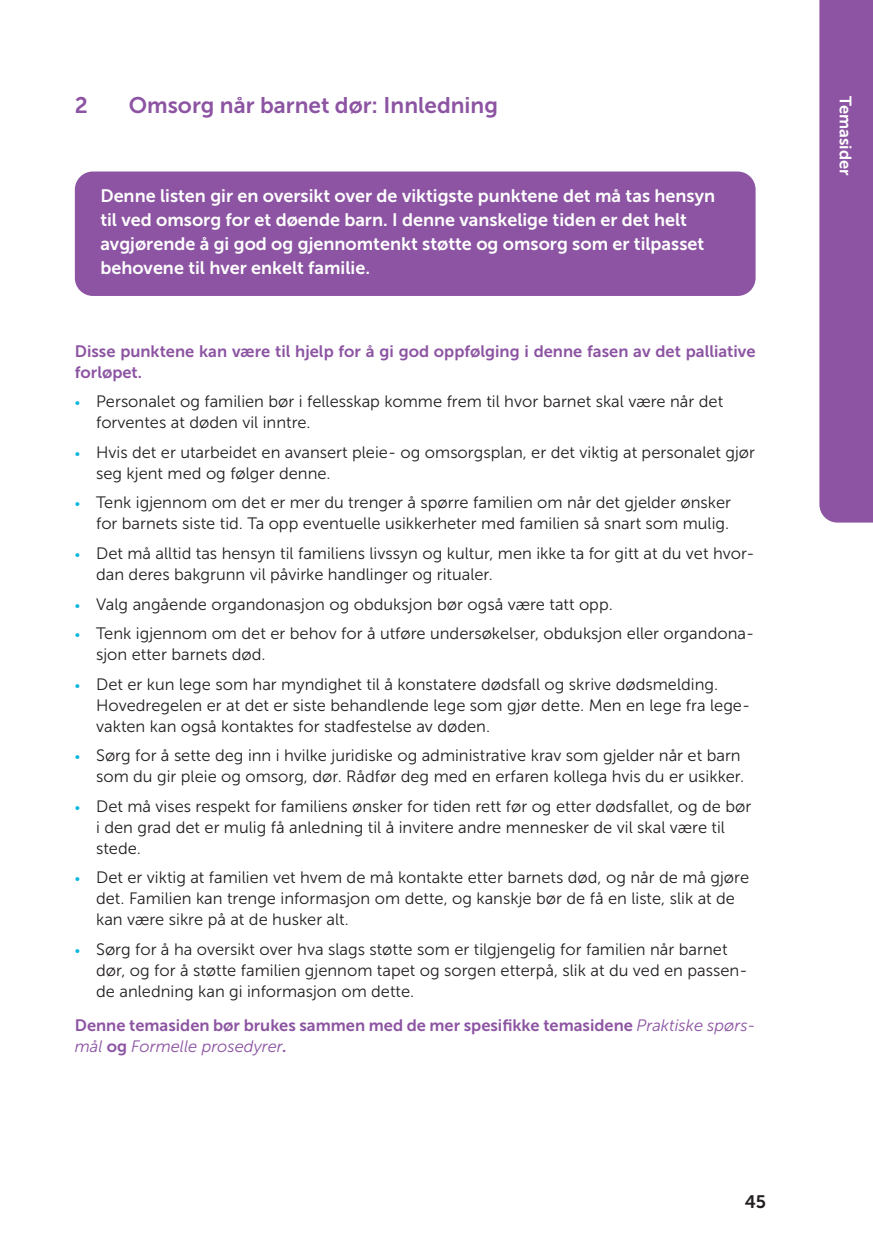
<style>
.page{position:relative;width:873px;height:1243px;background:#fff}
.page>*{position:absolute;margin:0;border:0;box-sizing:border-box;transform-origin:0 0}
.t1{font:22.5px "Museo Sans 700";color:#8c54a2}
.t2{font:18px/24px "Museo Sans 700";color:#fff}
.t3{font:18px "Museo Sans 700";color:#231f20}
.t4{font:16.5px/21px "Museo Sans 300";color:#231f20}
.t5{font:16.5px/21px "Museo Sans 700";color:#8c54a2}
.t6{font:italic 16.5px "Museo Sans 300";color:#8c54a2}
.t7{font:16.5px "Museo Sans 700";color:#fff}
.s1{font-size:13.5px;color:#00b5de}
.s2{font-family:"Museo Sans 300";font-style:italic}
.s3{font-family:"Museo Sans 700";font-style:normal}
.s4{font-family:"Museo Sans 700"}
</style>
<div class="page">
<div style="left:75px;top:171px;width:680px;height:125px;background:#8c54a2;border-radius:18px"></div>
<div style="left:819px;top:0;width:54px;height:522px;background:#8c54a2"></div>
<h1 class="t1" style="left:75px;top:93px;width:15px">2</h1>
<h1 class="t1" style="left:129px;top:93px;width:370px">Omsorg når barnet dør: Innledning</h1>
<p class="t2" style="left:100px;top:184px;width:616px">Denne listen gir en oversikt over de viktigste punktene det må tas hensyn til ved omsorg for et døende barn. I denne vanskelige tiden er det helt avgjørende å gi god og gjennomtenkt støtte og omsorg som er tilpasset behovene til hver enkelt familie.</p>
<p class="t5" style="left:75px;top:340px;width:682px">Disse punktene kan være til hjelp for å gi god oppfølging i denne fasen av det palliative forløpet.</p>
<p class="t4" style="left:96px;top:391px;width:628px;text-indent:-21px"><span class="s1">•</span> Personalet og familien bør i fellesskap komme frem til hvor barnet skal være når det forventes at døden vil inntre.</p>
<p class="t4" style="left:96px;top:442px;width:660px;text-indent:-21px"><span class="s1">•</span> Hvis det er utarbeidet en avansert pleie- og omsorgsplan, er det viktig at personalet gjør seg kjent med og følger denne.</p>
<p class="t4" style="left:75px;top:492px;width:657px;text-align:right"><span class="s1">•</span> Tenk igjennom om det er mer du trenger å spørre familien om når det gjelder ønsker for barnets siste tid. Ta opp eventuelle usikkerheter med familien så snart som mulig.</p>
<p class="t4" style="left:96px;top:543px;width:660px;text-indent:-21px"><span class="s1">•</span> Det må alltid tas hensyn til familiens livssyn og kultur, men ikke ta for gitt at du vet hvor&shy;dan deres bakgrunn vil påvirke handlinger og ritualer.</p>
<p class="t4" style="left:75px;top:593px;width:539px"><span class="s1">•</span> Valg angående organdonasjon og obduksjon bør også være tatt opp.</p>
<p class="t4" style="left:96px;top:623px;width:659px;text-indent:-21px"><span class="s1">•</span> Tenk igjennom om det er behov for å utføre undersøkelser, obduksjon eller organdona&shy;sjon etter barnets død.</p>
<p class="t4" style="left:96px;top:673px;width:655px;text-indent:-21px"><span class="s1">•</span> Det er kun lege som har myndighet til å konstatere dødsfall og skrive dødsmelding.<br>Hovedregelen er at det er siste behandlende lege som gjør dette. Men en lege fra lege&shy;vakten kan også kontaktes for stadfestelse av døden.</p>
<p class="t4" style="left:75px;top:745px;width:671px;text-align:right"><span class="s1">•</span> Sørg for å sette deg inn i hvilke juridiske og administrative krav som gjelder når et barn som du gir pleie og omsorg, dør. Rådfør deg med en erfaren kollega hvis du er usikker.</p>
<p class="t4" style="left:96px;top:795px;width:656px;text-indent:-21px"><span class="s1">•</span> Det må vises respekt for familiens ønsker for tiden rett før og etter dødsfallet, og de bør i den grad det er mulig få anledning til å invitere andre mennesker de vil skal være til stede.</p>
<p class="t4" style="left:96px;top:867px;width:654px;text-indent:-21px"><span class="s1">•</span> Det er viktig at familien vet hvem de må kontakte etter barnets død, og når de må gjøre det. Familien kan trenge informasjon om dette, og kanskje bør de få en liste, slik at de kan være sikre på at de husker alt.</p>
<p class="t4" style="left:96px;top:938px;width:652px;text-indent:-21px"><span class="s1">•</span> Sørg for å ha oversikt over hva slags støtte som er tilgjengelig for familien når barnet dør, og for å støtte familien gjennom tapet og sorgen etterpå, slik at du ved en passen&shy;de anledning kan gi informasjon om dette.</p>
<p class="t5" style="left:75px;top:1014px;width:682px">Denne temasiden bør brukes sammen med de mer spesifikke temasidene <span class="s2">Praktiske spørs-</span></p>
<p class="t6" style="left:75px;top:1036px;width:214px">mål <span class="s3">og</span> Formelle prosedyrer<span class="s4">.</span></p>
<p class="t3" style="left:744px;top:1191px;width:23px">45</p>
<p class="t7" style="left:854px;top:96px;width:81px;rotate:90deg">Temasider</p>
</div>
